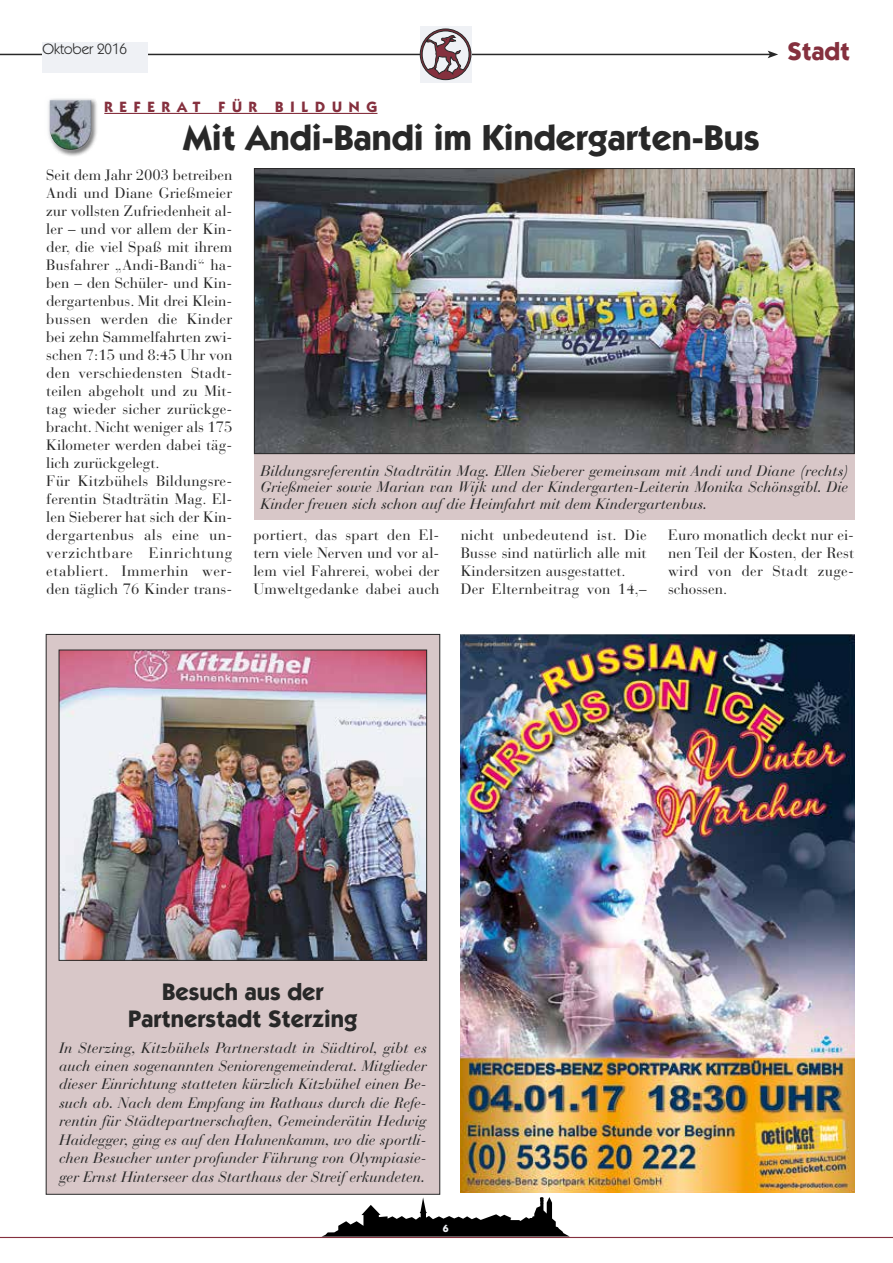
<style>
.page{position:relative;width:893px;height:1263px;background:#fff}
.page>*{position:absolute;margin:0;border:0;box-sizing:border-box;transform-origin:0 0}
.t1{font:700 36px "ITC Kabel Std";color:#282828}
.t2{font:700 25.5px "ITC Kabel Std";color:#85303e}
.t3{font:700 24px/27px "ITC Kabel Std";color:#282828;text-align:center}
.t4{font:15px/18px "Bauer Bodoni Std";letter-spacing:.005em;color:#282828}
.t5{font:italic 15px/18.5px "Bauer Bodoni Std";color:#282828;text-align:justify}
.t6{font:700 15px "ITC Kabel Std";letter-spacing:.46em;color:#85303e}
.t7{font:15px "ITC Kabel Std";color:#282828}
.t8{font:700 10.5px "ITC Kabel Std";color:#eff1f5}
</style>
<div class="page">
<svg style="left:322px;top:1197px;width:248px;height:40px"></svg>
<hr style="left:0;top:1237px;width:893px;height:1px;background:#85303e">
<hr style="left:0;top:54px;width:770px;height:1px;background:#282828">
<svg style="left:768px;top:51px;width:10px;height:7px"></svg>
<div style="left:43px;top:42px;width:105px;height:31px;background:#eff1f5"></div>
<div style="left:420px;top:27px;width:52px;height:56px;background:#eff1f5"></div>
<svg style="left:420px;top:29px;width:51px;height:51px"></svg>
<div style="left:420px;top:29px;width:51px;height:51px;border:1px solid #282828;border-radius:50%"></div>
<svg style="left:422px;top:31px;width:47px;height:43px"></svg>
<img style="left:461px;top:634px;width:393px;height:558px">
<div style="left:254px;top:452px;width:601px;height:68px;background:#d8c7c8"></div>
<img style="left:256px;top:170px;width:597px;height:282px">
<div style="left:254px;top:168px;width:601px;height:286px;border:1px solid #282828"></div>
<hr style="left:104px;top:113px;width:273px;height:1px;background:#85303e">
<div style="left:47px;top:98px;width:51px;height:59px;background:#282828;opacity:.87"></div>
<div style="left:44px;top:94px;width:53px;height:61px;background:#eff1f5;opacity:.75"></div>
<div style="left:47px;top:97px;width:46px;height:40px;background:#eff1f5"></div>
<div style="left:49px;top:99px;width:45px;height:54px;background:#282828;opacity:.75"></div>
<div style="left:46px;top:634px;width:394px;height:560px;background:#d8c7c8"></div>
<img style="left:61px;top:652px;width:364px;height:307px">
<div style="left:59px;top:650px;width:368px;height:311px;border:1px solid #282828"></div>
<p class="t7" style="left:43px;top:40px;width:86px">Oktober 2016</p>
<h2 class="t2" style="left:788px;top:36px;width:64px">Stadt</h2>
<p class="t6" style="left:104px;top:98px;width:275px">REFERAT FÜR BILDUNG</p>
<h1 class="t1" style="left:184px;top:116px;width:578px">Mit Andi-Bandi im Kindergarten-Bus</h1>
<p class="t4" style="left:46px;top:166px;width:188px">Seit dem Jahr 2003 betreiben<br>Andi und Diane Grießmeier zur vollsten Zufriedenheit al&shy;ler – und vor allem der Kin&shy;der, die viel Spaß mit ihrem<br>Busfahrer „Andi-Bandi“ ha&shy;ben – den Schüler- und Kin&shy;dergartenbus. Mit drei Klein&shy;bussen werden die Kinder bei zehn Sammelfahrten zwi&shy;schen 7:15 und 8:45 Uhr von den verschiedensten Stadt&shy;teilen abgeholt und zu Mit&shy;tag wieder sicher zurückge&shy;bracht. Nicht weniger als 175<br>Kilometer werden dabei täg&shy;lich zurückgelegt.<br>Für Kitzbühels Bildungsre&shy;ferentin Stadträtin Mag. El&shy;len Sieberer hat sich der Kin&shy;dergartenbus als eine un&shy;verzichtbare Einrichtung etabliert. Immerhin wer&shy;den täglich 76 Kinder trans-</p>
<p class="t5" style="left:260px;top:463px;width:590px;line-height:16.5px">Bildungsreferentin Stadträtin Mag. Ellen Sieberer gemeinsam mit Andi und Diane (rechts)<br>Grießmeier sowie Marian van Wijk und der Kindergarten-Leiterin Monika Schönsgibl. Die Kinder freuen sich schon auf die Heimfahrt mit dem Kindergartenbus.</p>
<p class="t4" style="left:253px;top:526px;width:188px;text-align:justify">portiert, das spart den El&shy;tern viele Nerven und vor al&shy;lem viel Fahrerei, wobei der Umweltgedanke dabei auch</p>
<p class="t4" style="left:461px;top:526px;width:188px">nicht unbedeutend ist. Die<br>Busse sind natürlich alle mit<br>Kindersitzen ausgestattet.<br>Der Elternbeitrag von 14,–</p>
<p class="t4" style="left:668px;top:526px;width:188px;text-align:justify">Euro monatlich deckt nur ei&shy;nen Teil der Kosten, der Rest wird von der Stadt zuge&shy;schossen.</p>
<h3 class="t3" style="left:128px;top:978px;width:231px">Besuch aus der<br>Partnerstadt Sterzing</h3>
<p class="t5" style="left:59px;top:1038px;width:369px">In Sterzing, Kitzbühels Partnerstadt in Südtirol, gibt es auch einen sogenannten Seniorengemeinderat. Mitglieder dieser Einrichtung statteten kürzlich Kitzbühel einen Be&shy;such ab. Nach dem Empfang im Rathaus durch die Refe&shy;rentin für Städtepartnerschaften, Gemeinderätin Hedwig Haidegger, ging es auf den Hahnenkamm, wo die sportli&shy;chen Besucher unter profunder Führung von Olympiasie&shy;ger Ernst Hinterseer das Starthaus der Streif erkundeten.</p>
<p class="t8" style="left:443px;top:1222px;width:7px">6</p>
</div>
